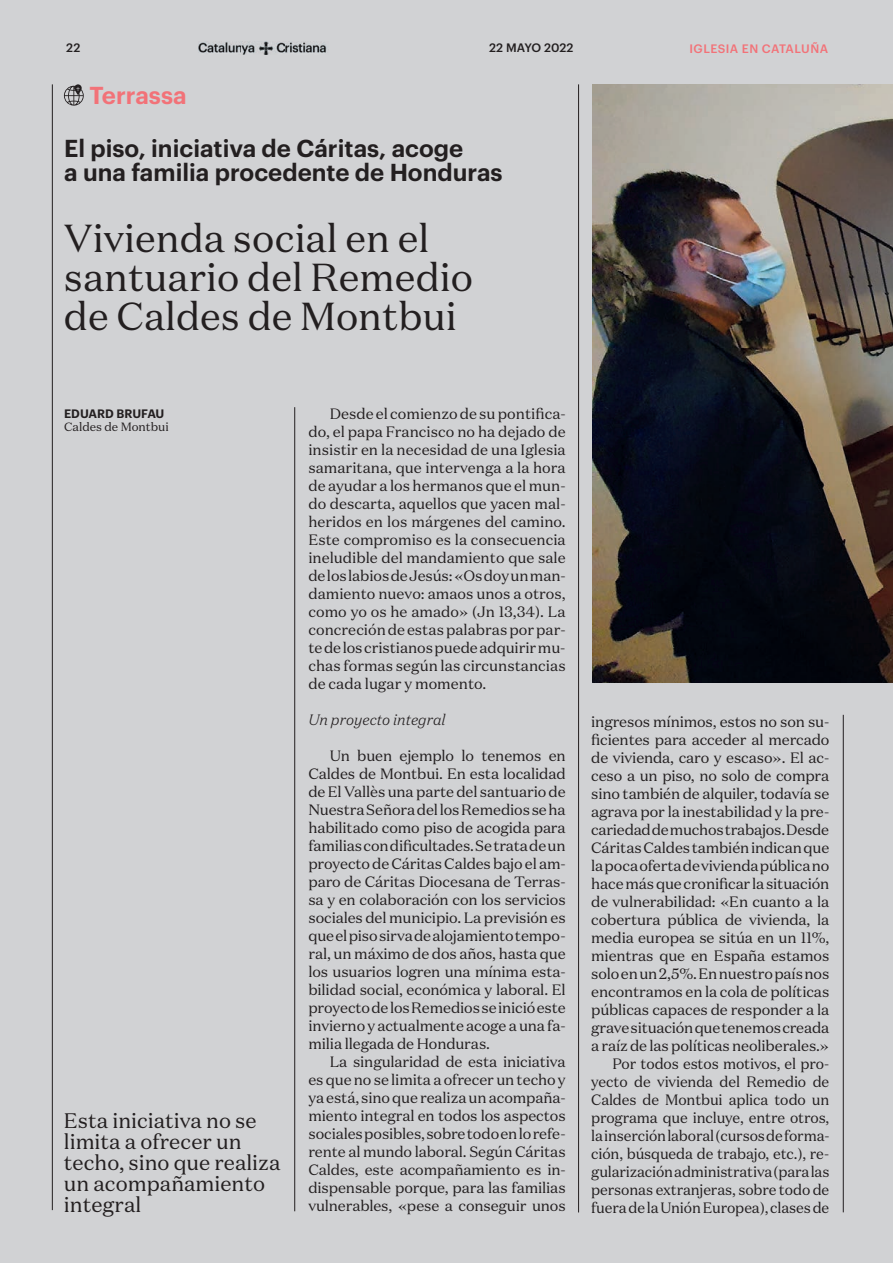
<style>
.page{position:relative;width:893px;height:1263px;background:#d1d2d4}
.page>*{position:absolute;margin:0;border:0;box-sizing:border-box;transform-origin:0 0}
.t1{font:39px/39px "Domaine Text";color:#231f20}
.t2{font:600 24px/24px "Graphik";color:#231f20}
.t3{font:600 24px "Graphik";color:#f27278}
.t4{font:21px/21px "Domaine Text";color:#231f20}
.t5{font:15px/18px "Domaine Text";letter-spacing:-.01em;color:#231f20;text-align:justify}
.t6{font:italic 300 15px "Domaine Text";color:#231f20}
.t7{font:500 12px "Graphik";letter-spacing:.035em;color:#f27278}
.t8{font:12px "Domaine Text";color:#231f20}
.t9{font:500 12px "Graphik";letter-spacing:.005em;color:#231f20}
.t10{font:600 12px "Graphik";color:#231f20}
</style>
<div class="page">
<img style="left:198px;top:41px;width:131px;height:14px">
<hr style="left:52px;top:84px;width:1px;height:1126px;background:#231f20">
<hr style="left:843px;top:715px;width:1px;height:497px;background:#231f20">
<hr style="left:294px;top:407px;width:1px;height:804px;background:#231f20">
<hr style="left:578px;top:84px;width:1px;height:1128px;background:#231f20">
<svg style="left:64px;top:84px;width:20px;height:22px"></svg>
<img style="left:593px;top:84px;width:297px;height:599px">
<img style="left:890px;top:84px;width:3px;height:599px">
<p class="t9" style="left:66px;top:39px;width:16px">22</p>
<p class="t9" style="left:489px;top:38px;width:86px">22 MAYO 2022</p>
<p class="t7" style="left:689px;top:39px;width:140px">IGLESIA EN CATALUÑA</p>
<h2 class="t3" style="left:89px;top:77px;width:99px">Terrassa</h2>
<h2 class="t2" style="left:64px;top:134px;width:440px">El piso, iniciativa de Cáritas, acoge<br>a una familia procedente de Honduras</h2>
<h1 class="t1" style="left:64px;top:218px;width:411px">Vivienda social en el santuario del Remedio de Caldes de Montbui</h1>
<p class="t10" style="left:64px;top:404px;width:102px">EDUARD BRUFAU</p>
<p class="t8" style="left:64px;top:419px;width:106px">Caldes de Montbui</p>
<h3 class="t4" style="left:64px;top:1110px;width:218px">Esta iniciativa no se limita a ofrecer un techo, sino que realiza un acompañamiento integral</h3>
<p class="t5" style="left:308px;top:404px;width:259px;text-indent:21px">Desde el comienzo de su pontifica&shy;do, el papa Francisco no ha dejado de insistir en la necesidad de una Iglesia samaritana, que intervenga a la hora de ayudar a los hermanos que el mun&shy;do descarta, aquellos que yacen mal&shy;heridos en los márgenes del camino.<br>Este compromiso es la consecuencia ineludible del mandamiento que sale de los labios de Jesús: «Os doy un man&shy;damiento nuevo: amaos unos a otros, como yo os he amado» (Jn 13,34). La concreción de estas palabras por par&shy;te de los cristianos puede adquirir mu&shy;chas formas según las circunstancias de cada lugar y momento.</p>
<p class="t6" style="left:308px;top:710px;width:139px">Un proyecto integral</p>
<p class="t5" style="left:308px;top:746px;width:259px;text-indent:21px">Un buen ejemplo lo tenemos en Caldes de Montbui. En esta localidad de El Vallès una parte del santuario de Nuestra Señora del los Remedios se ha habilitado como piso de acogida para familias con dificultades. Se trata de un proyecto de Cáritas Caldes bajo el am&shy;paro de Cáritas Diocesana de Terras&shy;sa y en colaboración con los servicios sociales del municipio. La previsión es que el piso sirva de alojamiento tempo&shy;ral, un máximo de dos años, hasta que los usuarios logren una mínima esta&shy;bilidad social, económica y laboral. El proyecto de los Remedios se inició este invierno y actualmente acoge a una fa&shy;milia llegada de Honduras.</p>
<p class="t5" style="left:308px;top:1052px;width:259px;text-indent:21px">La singularidad de esta iniciativa es que no se limita a ofrecer un techo y ya está, sino que realiza un acompaña&shy;miento integral en todos los aspectos sociales posibles, sobre todo en lo refe&shy;rente al mundo laboral. Según Cáritas Caldes, este acompañamiento es in&shy;dispensable porque, para las familias vulnerables, «pese a conseguir unos</p>
<p class="t5" style="left:591px;top:712px;width:240px;text-align:right">ingresos mínimos, estos no son su&shy;ficientes para acceder al mercado de vivienda, caro y escaso». El ac&shy;ceso a un piso, no solo de compra sino también de alquiler, todavía se agrava por la inestabilidad y la pre&shy;cariedad de muchos trabajos. Desde Cáritas Caldes también indican que la poca oferta de vivienda pública no hace más que cronificar la situación de vulnerabilidad: «En cuanto a la cobertura pública de vivienda, la media europea se sitúa en un 11%, mientras que en España estamos solo en un 2,5%. En nuestro país nos encontramos en la cola de políticas públicas capaces de responder a la grave situación que tenemos creada a raíz de las políticas neoliberales.» Por todos estos motivos, el pro&shy;yecto de vivienda del Remedio de Caldes de Montbui aplica todo un programa que incluye, entre otros, la inserción laboral (cursos de forma&shy;ción, búsqueda de trabajo, etc.), re&shy;gularización administrativa (para las personas extranjeras, sobre todo de fuera de la Unión Europea), clases de</p>
</div>
